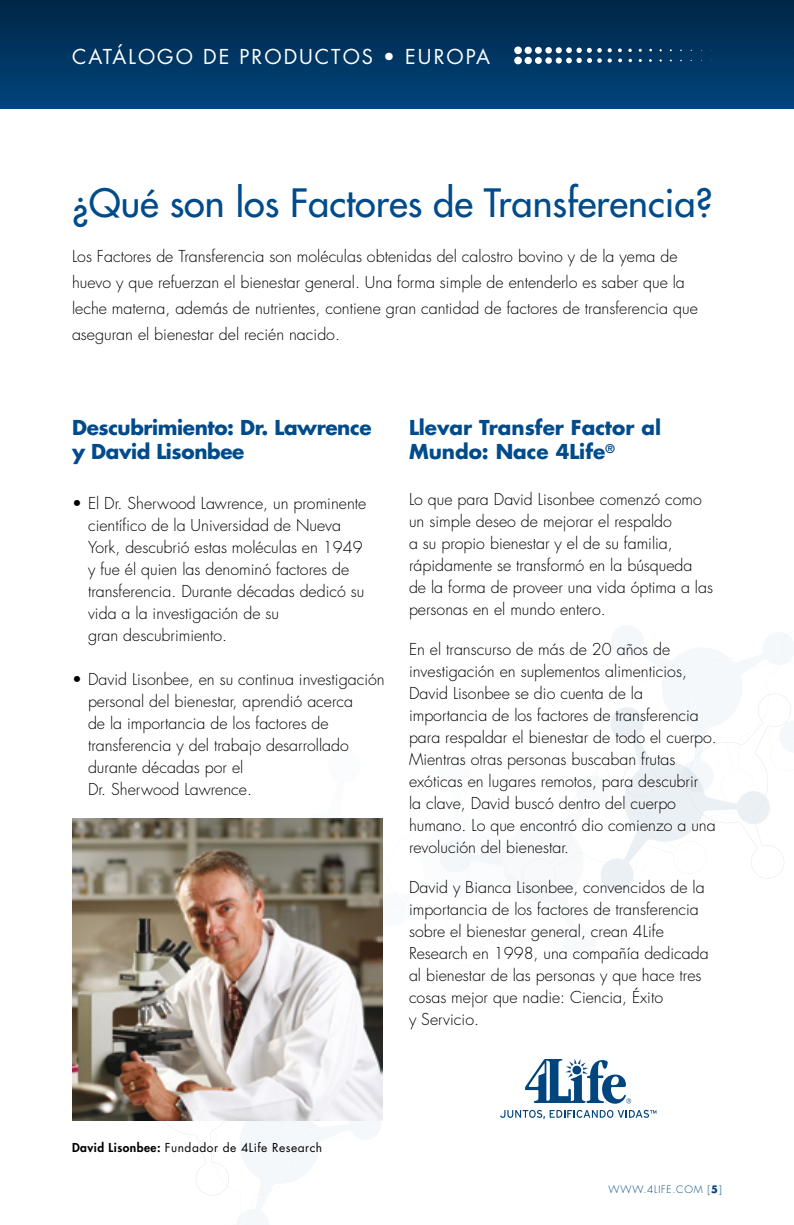
<style>
.page{position:relative;width:794px;height:1225px;background:#fff}
.page>*{position:absolute;margin:0;border:0;box-sizing:border-box;transform-origin:0 0}
.t1{font:500 38px "Futura Std";color:#004b8b}
.t2{font:700 20px/24px "Futura Std";letter-spacing:-.02em;color:#004b8b}
.t3{font:700 20px/24px "Futura Std";color:#004b8b}
.t4{font:20px "Futura Std";letter-spacing:.1em;color:#fff}
.t5{font:300 16px/22px "Futura Std";color:#000}
.t6{font:12px "Futura Std";letter-spacing:.04em;color:#000}
.t7{font:300 10px "Futura Std";letter-spacing:.08em;color:#00457d}
.s1{font-weight:800}
.s2{font-weight:700}
</style>
<div class="page">
<img style="left:72px;top:818px;width:20px;height:302px">
<img style="left:1px;top:0;width:793px;height:109px">
<svg style="left:92px;top:635px;width:702px;height:590px"></svg>
<div style="left:514px;top:57px;width:8px;height:7px;background:#fff;border-radius:50%"></div>
<div style="left:514px;top:46px;width:8px;height:8px;background:#fff;border-radius:50%"></div>
<div style="left:524px;top:57px;width:8px;height:7px;background:#fff;border-radius:50%"></div>
<div style="left:524px;top:47px;width:8px;height:7px;background:#fff;border-radius:50%"></div>
<div style="left:535px;top:57px;width:7px;height:7px;background:#fff;border-radius:50%"></div>
<div style="left:535px;top:47px;width:7px;height:7px;background:#fff;border-radius:50%"></div>
<svg style="left:545px;top:57px;width:7px;height:7px"></svg>
<div style="left:545px;top:47px;width:7px;height:7px;background:#fff;border-radius:50%"></div>
<svg style="left:556px;top:47px;width:56px;height:16px"></svg>
<svg style="left:618px;top:58px;width:4px;height:4px"></svg>
<svg style="left:618px;top:48px;width:4px;height:4px"></svg>
<svg style="left:628px;top:59px;width:4px;height:3px"></svg>
<svg style="left:628px;top:49px;width:4px;height:3px"></svg>
<svg style="left:0;top:0;width:1px;height:109px"></svg>
<p class="t4" style="left:72px;top:44px;width:420px">CATÁLOGO DE PRODUCTOS • EUROPA</p>
<h1 class="t1" style="left:72px;top:179px;width:642px">¿Qué son los Factores de Transferencia?</h1>
<p class="t5" style="left:72px;top:244px;width:627px;line-height:26px">Los Factores de Transferencia son moléculas obtenidas del calostro bovino y de la yema de huevo y que refuerzan el bienestar general. Una forma simple de entenderlo es saber que la leche materna, además de nutrientes, contiene gran cantidad de factores de transferencia que aseguran el bienestar del recién nacido.</p>
<p class="t2" style="left:72px;top:415px;width:301px">Descubrimiento: Dr. Lawrence y David Lisonbee</p>
<p class="t5" style="left:88px;top:493px;width:280px;text-indent:-16px">• El Dr. Sherwood Lawrence, un prominente científico de la Universidad de Nueva York, descubrió estas moléculas en 1949 y fue él quien las denominó factores de transferencia. Durante décadas dedicó su vida a la investigación de su<br>gran descubrimiento.</p>
<p class="t5" style="left:88px;top:669px;width:298px;text-indent:-16px">• David Lisonbee, en su continua investigación personal del bienestar, aprendió acerca<br>de la importancia de los factores de transferencia y del trabajo desarrollado durante décadas por el<br>Dr. Sherwood Lawrence.</p>
<p class="t3" style="left:409px;top:415px;width:253px">Llevar Transfer Factor al<br>Mundo: Nace 4Life<sup>®</sup></p>
<p class="t5" style="left:409px;top:489px;width:306px">Lo que para David Lisonbee comenzó como un simple deseo de mejorar el respaldo<br>a su propio bienestar y el de su familia, rápidamente se transformó en la búsqueda de la forma de proveer una vida óptima a las personas en el mundo entero.</p>
<p class="t5" style="left:409px;top:639px;width:309px">En el transcurso de más de 20 años de investigación en suplementos alimenticios, David Lisonbee se dio cuenta de la importancia de los factores de transferencia para respaldar el bienestar de todo el cuerpo.<br>Mientras otras personas buscaban frutas exóticas en lugares remotos, para descubrir<br>la clave, David buscó dentro del cuerpo humano. Lo que encontró dio comienzo a una revolución del bienestar.</p>
<p class="t5" style="left:409px;top:877px;width:301px">David y Bianca Lisonbee, convencidos de la importancia de los factores de transferencia sobre el bienestar general, crean 4Life Research en 1998, una compañía dedicada al bienestar de las personas y que hace tres cosas mejor que nadie: Ciencia, Éxito<br>y Servicio.</p>
<p class="t6" style="left:72px;top:1140px;width:252px"><span class="s1">David Lisonbee:</span> Fundador de 4Life Research</p>
<p class="t7" style="left:608px;top:1183px;width:115px">WWW.4LIFE.COM [<span class="s2">5</span>]</p>
</div>
